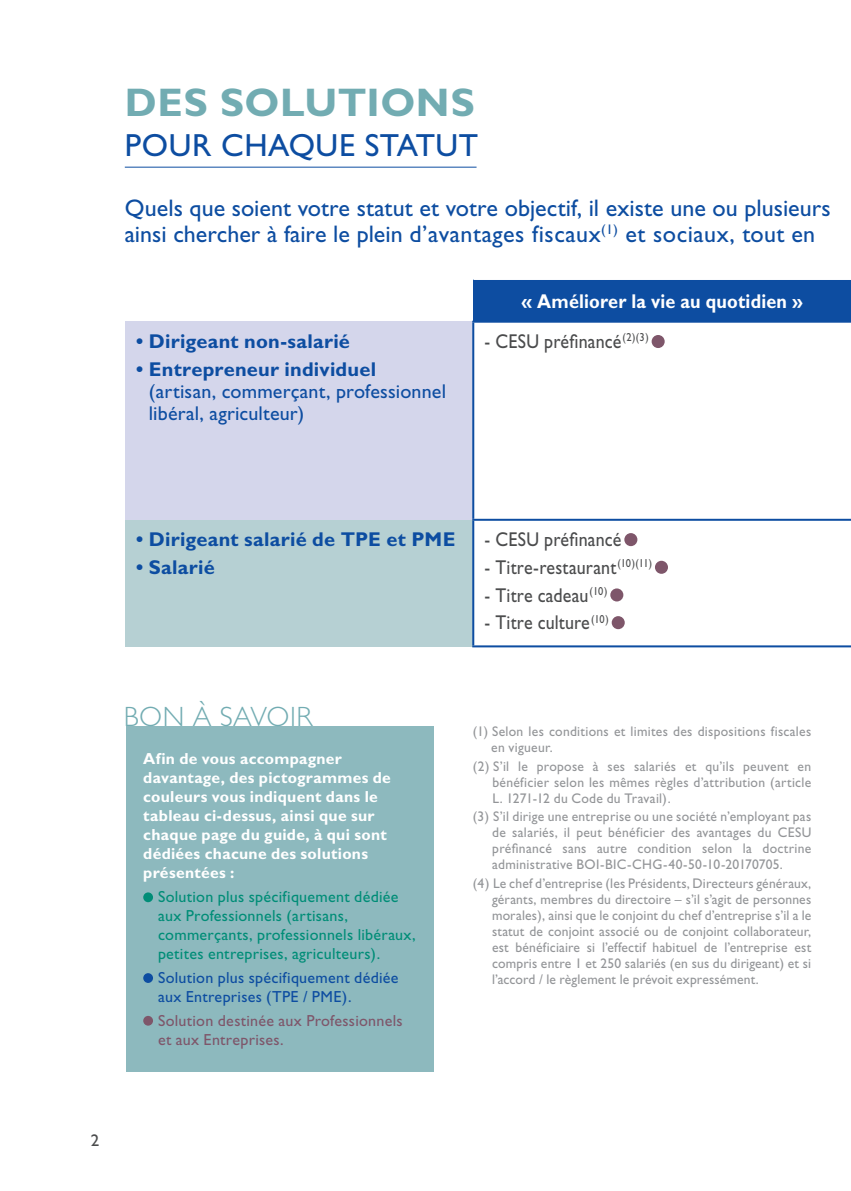
<style>
.page{position:relative;width:851px;height:1191px;background:#fff}
.page>*{position:absolute;margin:0;border:0;box-sizing:border-box;transform-origin:0 0}
.t1{font:700 40px "Gill Sans";letter-spacing:.015em;color:#72acb2}
.t2{font:32px "Gill Sans";letter-spacing:.015em;color:#0d4da1}
.t3{font:300 28px "Gill Sans";letter-spacing:.015em;color:#72acb2}
.t4{font:24px/26px "Gill Sans";letter-spacing:.005em;color:#0d4da1}
.t5{font:20px "Gill Sans";letter-spacing:.01em;color:#4b4c4d;scale:.9 1}
.t6{font:700 20px "Gill Sans";letter-spacing:.01em;color:#0d4da1}
.t7{font:20px/22px "Gill Sans";letter-spacing:.01em;color:#0d4da1}
.t8{font:700 20px "Gill Sans";letter-spacing:.01em;color:#fff;scale:.9 1}
.t9{font:17px "Gill Sans";color:#4b4c4d}
.t10{font:700 16px/19px "Gill Sans";letter-spacing:.02em;color:#fff}
.t11{font:16px/19px "Gill Sans";letter-spacing:.015em;color:#008d77}
.t12{font:16px/19px "Gill Sans";letter-spacing:.02em;color:#0d4da1}
.t13{font:16px/19px "Gill Sans";letter-spacing:.015em;color:#7e566a}
.t14{font:14px/16px "Gill Sans";letter-spacing:.02em;color:#939598;text-align:justify}
</style>
<div class="page">
<hr style="left:125px;top:167px;width:351px;height:1px;background:#0d4da1">
<div style="left:473px;top:279px;width:377px;height:43px;background:#0d4da1"></div>
<div style="left:125px;top:322px;width:348px;height:198px;background:#d4d6eb"></div>
<div style="left:125px;top:520px;width:348px;height:126px;background:#b6d0d3"></div>
<hr style="left:473px;top:278px;width:377px;height:2px;background:#fff">
<hr style="left:472px;top:323px;width:2px;height:196px;background:#0d4da1">
<hr style="left:472px;top:521px;width:2px;height:124px;background:#0d4da1">
<hr style="left:472px;top:645px;width:378px;height:2px;background:#0d4da1">
<hr style="left:472px;top:519px;width:378px;height:2px;background:#0d4da1">
<hr style="left:472px;top:321px;width:378px;height:2px;background:#0d4da1">
<div style="left:651px;top:335px;width:13px;height:13px;background:#7e566a;border-radius:50%"></div>
<div style="left:624px;top:533px;width:13px;height:13px;background:#7e566a;border-radius:50%"></div>
<div style="left:654px;top:561px;width:14px;height:13px;background:#7e566a;border-radius:50%"></div>
<div style="left:610px;top:588px;width:13px;height:13px;background:#7e566a;border-radius:50%"></div>
<div style="left:611px;top:616px;width:13px;height:13px;background:#7e566a;border-radius:50%"></div>
<div style="left:126px;top:726px;width:308px;height:345px;background:#8db9be"></div>
<div style="left:143px;top:892px;width:10px;height:10px;background:#008d77;border-radius:50%"></div>
<div style="left:143px;top:973px;width:10px;height:10px;background:#0d4da1;border-radius:50%"></div>
<div style="left:143px;top:1016px;width:10px;height:9px;background:#7e566a;border-radius:50%"></div>
<h1 class="t1" style="left:125px;top:78px;width:352px">DES SOLUTIONS</h1>
<h2 class="t2" style="left:125px;top:126px;width:354px">POUR CHAQUE STATUT</h2>
<h3 class="t4" style="left:125px;top:195px;width:707px">Quels que soient votre statut et votre objectif, il existe une ou plusieurs ainsi chercher à faire le plein d’avantages fiscaux<sup>(1)</sup> et sociaux, tout en</h3>
<h3 class="t6" style="left:136px;top:329px;width:215px">• Dirigeant non-salarié</h3>
<h3 class="t6" style="left:136px;top:357px;width:241px">• Entrepreneur individuel</h3>
<h3 class="t7" style="left:149px;top:380px;width:299px">(artisan, commerçant, professionnel libéral, agriculteur)</h3>
<h3 class="t8" style="left:521px;top:289px;width:314px">« Améliorer la vie au quotidien »</h3>
<h3 class="t5" style="left:484px;top:330px;width:184px">- CESU préfinancé<sup>(2)(3)</sup></h3>
<h3 class="t6" style="left:136px;top:527px;width:321px">• Dirigeant salarié de TPE et PME</h3>
<h3 class="t6" style="left:136px;top:555px;width:80px">• Salarié</h3>
<h3 class="t5" style="left:484px;top:528px;width:153px">- CESU préfinancé</h3>
<h3 class="t5" style="left:484px;top:555px;width:187px">- Titre-restaurant<sup>(10)(11)</sup></h3>
<h3 class="t5" style="left:484px;top:583px;width:138px">- Titre cadeau<sup>(10)</sup></h3>
<h3 class="t5" style="left:484px;top:611px;width:139px">- Titre culture<sup>(10)</sup></h3>
<h3 class="t3" style="left:124px;top:701px;width:190px">BON À SAVOIR</h3>
<p class="t10" style="left:143px;top:749px;width:249px">Afin de vous accompagner davantage, des pictogrammes de couleurs vous indiquent dans le tableau ci-dessus, ainsi que sur chaque page du guide, à qui sont dédiées chacune des solutions présentées :</p>
<p class="t11" style="left:158px;top:887px;width:259px">Solution plus spécifiquement dédiée aux Professionnels (artisans, commerçants, professionnels libéraux, petites entreprises, agriculteurs).</p>
<p class="t12" style="left:158px;top:968px;width:242px">Solution plus spécifiquement dédiée aux Entreprises (TPE / PME).</p>
<p class="t13" style="left:158px;top:1010px;width:246px">Solution destinée aux Professionnels et aux Entreprises.</p>
<p class="t14" style="left:491px;top:723px;width:321px;text-indent:-18px">(1) Selon les conditions et limites des dispositions fiscales en vigueur.</p>
<p class="t14" style="left:492px;top:758px;width:320px;text-indent:-20px">(2) S’il le propose à ses salariés et qu’ils peuvent en bénéficier selon les mêmes règles d’attribution (article L. 1271-12 du Code du Travail).</p>
<p class="t14" style="left:492px;top:808px;width:320px;text-indent:-20px">(3) S’il dirige une entreprise ou une société n’employant pas de salariés, il peut bénéficier des avantages du CESU préfinancé sans autre condition selon la doctrine administrative BOI-BIC-CHG-40-50-10-20170705.</p>
<p class="t14" style="left:492px;top:875px;width:321px;text-indent:-19px">(4) Le chef d’entreprise (les Présidents, Directeurs généraux, gérants, membres du directoire – s’il s’agit de personnes morales), ainsi que le conjoint du chef d’entreprise s’il a le statut de conjoint associé ou de conjoint collaborateur, est bénéficiaire si l’effectif habituel de l’entreprise est compris entre 1 et 250 salariés (en sus du dirigeant) et si l’accord / le règlement le prévoit expressément.</p>
<p class="t9" style="left:91px;top:1130px;width:10px">2</p>
</div>
